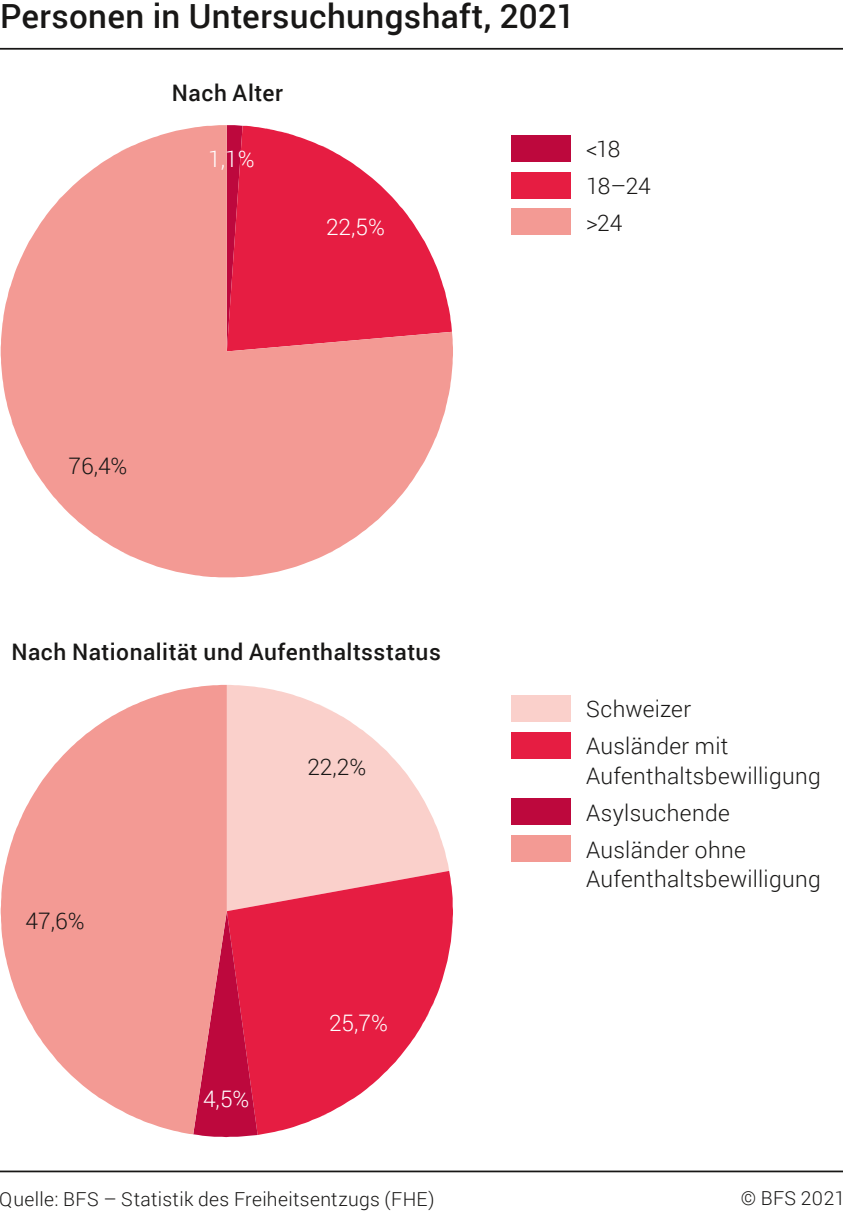
<style>
.page{position:relative;width:843px;height:1211px;background:#fff}
.page>*{position:absolute;margin:0;border:0;box-sizing:border-box;transform-origin:0 0}
.t1{font:500 33.25px "Roboto";letter-spacing:.01em;color:#181716}
.t2{font:300 22.75px/36.8px "Roboto";letter-spacing:.015em;color:#181716}
.t3{font:500 22.75px "Roboto";letter-spacing:.02em;color:#181716}
.t4{font:300 22.75px "Roboto";color:#fff}
.t5{font:300 19.25px "Roboto";letter-spacing:.02em;color:#181716}
</style>
<div class="page">
<hr style="left:0;top:48px;width:843px;height:2px;background:#181716">
<hr style="left:0;top:1170px;width:843px;height:1px;background:#181716">
<svg style="left:1px;top:125px;width:452px;height:452px;fill:#f39a94"></svg>
<div style="left:511px;top:135px;width:60px;height:27px;background:#bd083d"></div>
<div style="left:511px;top:172px;width:60px;height:27px;background:#e61d42"></div>
<div style="left:511px;top:208px;width:60px;height:27px;background:#f39a94"></div>
<svg style="left:227px;top:685px;width:222px;height:185px;fill:#fad0cb"></svg>
<svg style="left:227px;top:870px;width:226px;height:264px;fill:#e61d42"></svg>
<svg style="left:193px;top:910px;width:65px;height:226px;background:#d11441"></svg>
<svg style="left:1px;top:684px;width:226px;height:449px;fill:#f39a94"></svg>
<div style="left:511px;top:694px;width:60px;height:27px;background:#fad0cb"></div>
<div style="left:511px;top:731px;width:60px;height:27px;background:#e61d42"></div>
<div style="left:511px;top:798px;width:60px;height:27px;background:#bd083d"></div>
<div style="left:511px;top:834px;width:60px;height:27px;background:#f39a94"></div>
<h1 class="t1" style="left:0;top:-7px;width:577px">Personen in Untersuchungshaft, 2021</h1>
<p class="t3" style="left:172px;top:77px;width:113px">Nach Alter</p>
<p class="t4" style="left:208px;top:143px;width:48px">1,1%</p>
<p class="t4" style="left:326px;top:211px;width:60px">22,5%</p>
<p class="t2" style="left:68px;top:447px;width:60px">76,4%</p>
<p class="t3" style="left:11px;top:635px;width:431px">Nach Nationalität und Aufenthaltsstatus</p>
<p class="t2" style="left:26px;top:901px;width:60px">47,6%</p>
<p class="t2" style="left:307px;top:747px;width:60px">22,2%</p>
<p class="t4" style="left:203px;top:1082px;width:48px">4,5%</p>
<p class="t4" style="left:329px;top:1006px;width:60px">25,7%</p>
<p class="t2" style="left:586px;top:130px;width:66px">&lt;18<br>18–24 &gt;24</p>
<p class="t2" style="left:586px;top:690px;width:144px">Schweizer<br>Ausländer mit</p>
<p class="t2" style="left:586px;top:756px;width:236px">Aufenthaltsbewilligung<br>Asylsuchende<br>Ausländer ohne</p>
<p class="t2" style="left:586px;top:859px;width:236px">Aufenthaltsbewilligung</p>
<p class="t5" style="left:0;top:1185px;width:436px">Quelle: BFS – Statistik des Freiheitsentzugs (FHE)</p>
<p class="t5" style="left:741px;top:1184px;width:106px">© BFS 2021</p>
</div>
